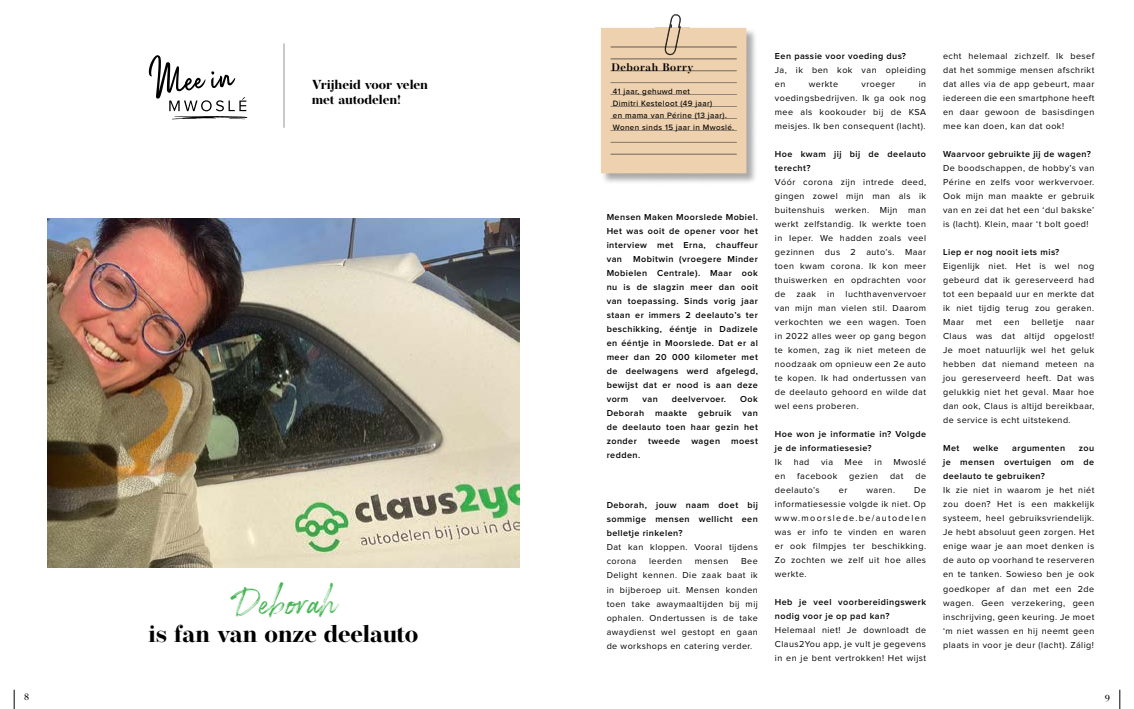
<style>
.page{position:relative;width:1134px;height:709px;background:#fff}
.page>*{position:absolute;margin:0;border:0;box-sizing:border-box;transform-origin:0 0}
.t1{font:42px "Rockness";color:#48b655}
.t2{font:700 24px "Operetta 12";color:#000}
.t3{font:700 13px/15.6px "Operetta 12";letter-spacing:-.01em;color:#000}
.t4{font:600 11px "Operetta 12";letter-spacing:.05em;color:#000}
.t5{font:10px "Operetta 8";color:#000}
.t6{font:9px/14px "Proxima Nova";letter-spacing:.05em;color:#000;text-align:justify}
.t7{font:600 9px/14px "Proxima Nova";letter-spacing:.05em;color:#000;text-align:justify}
.t8{font:500 8px/12px "Proxima Nova";letter-spacing:.05em;color:#000}
</style>
<div class="page">
<img style="left:47px;top:218px;width:473px;height:349px">
<div style="left:602px;top:29px;width:156px;height:156px;background:#000;opacity:.34"></div>
<svg style="left:601px;top:14px;width:145px;height:159px;background:#e8ceb0"></svg>
<hr style="left:283px;top:43px;width:1px;height:85px;background:#949494">
<svg style="left:149px;top:55px;width:98px;height:64px"></svg>
<svg style="left:1119px;top:689px;width:1px;height:20px"></svg>
<svg style="left:14px;top:689px;width:1px;height:20px"></svg>
<h3 class="t3" style="left:312px;top:77px;width:118px">Vrijheid voor velen met autodelen!</h3>
<h1 class="t1" style="left:230px;top:574px;width:109px">Deborah</h1>
<h2 class="t2" style="left:148px;top:619px;width:272px">is fan van onze deelauto</h2>
<p class="t4" style="left:611px;top:61px;width:84px">Deborah Borry</p>
<p class="t8" style="left:613px;top:85px;width:123px">41 jaar, gehuwd met<br>Dimitri Kesteloot (49 jaar)<br>en mama van Périne (13 jaar).<br>Wonen sinds 15 jaar in Mwoslé.</p>
<p class="t7" style="left:607px;top:210px;width:153px">Mensen Maken Moorslede Mobiel.<br>Het was ooit de opener voor het interview met Erna, chauffeur van Mobitwin (vroegere Minder Mobielen Centrale). Maar ook nu is de slagzin meer dan ooit van toepassing. Sinds vorig jaar staan er immers 2 deelauto’s ter beschikking, ééntje in Dadizele en ééntje in Moorslede. Dat er al meer dan 20 000 kilometer met de deelwagens werd afgelegd, bewijst dat er nood is aan deze vorm</p>
<p class="t7" style="left:607px;top:392px;width:153px;text-indent:133px">Ook Deborah maakte gebruik van de deelauto toen haar gezin het zonder tweede wagen moest redden.</p>
<p class="t7" style="left:642px;top:392px;width:17px">van</p>
<p class="t7" style="left:672px;top:392px;width:56px">deelvervoer.</p>
<p class="t7" style="left:607px;top:498px;width:154px">Deborah, jouw naam doet bij sommige mensen wellicht een belletje rinkelen?</p>
<p class="t6" style="left:607px;top:540px;width:153px">Dat kan kloppen. Vooral tijdens corona</p>
<p class="t6" style="left:607px;top:554px;width:153px;text-indent:134px">Bee Delight kennen. Die zaak baat ik in bijberoep uit. Mensen konden toen take awaymaaltijden bij mij ophalen. Ondertussen is de take awaydienst wel gestopt en gaan de workshops en catering verder.</p>
<p class="t6" style="left:649px;top:554px;width:35px">leerden</p>
<p class="t6" style="left:695px;top:554px;width:35px">mensen</p>
<p class="t7" style="left:775px;top:49px;width:133px">Een passie voor voeding dus?</p>
<p class="t6" style="left:775px;top:63px;width:153px">Ja, ik ben kok van opleiding en</p>
<p class="t6" style="left:809px;top:77px;width:31px">werkte</p>
<p class="t6" style="left:862px;top:77px;width:35px">vroeger</p>
<p class="t6" style="left:775px;top:77px;width:153px;text-indent:144px">in voedingsbedrijven. Ik ga ook nog mee als kookouder bij de KSA meisjes. Ik ben consequent (lacht).</p>
<p class="t7" style="left:775px;top:147px;width:153px">Hoe kwam jij bij de deelauto terecht?</p>
<p class="t6" style="left:775px;top:175px;width:153px">Vóór corona zijn intrede deed, gingen zowel mijn man als ik buitenshuis werken. Mijn man werkt zelfstandig. Ik werkte toen in Ieper. We hadden zoals veel gezinnen dus 2 auto’s. Maar toen kwam corona. Ik kon meer thuiswerken en opdrachten voor de zaak in luchthavenvervoer van mijn man vielen stil. Daarom verkochten we een wagen. Toen in 2022 alles weer op gang begon te komen, zag ik niet meteen de noodzaak om opnieuw een 2e auto te kopen. Ik had ondertussen van de deelauto gehoord en wilde dat wel eens proberen.</p>
<p class="t7" style="left:775px;top:427px;width:153px">Hoe won je informatie in? Volgde je de informatiesesie?</p>
<p class="t6" style="left:775px;top:455px;width:9px">Ik</p>
<p class="t6" style="left:794px;top:455px;width:17px">had</p>
<p class="t6" style="left:821px;top:455px;width:14px">via</p>
<p class="t6" style="left:845px;top:455px;width:20px">Mee</p>
<p class="t6" style="left:874px;top:455px;width:9px">in</p>
<p class="t6" style="left:893px;top:455px;width:34px">Mwoslé</p>
<p class="t6" style="left:775px;top:469px;width:12px">en</p>
<p class="t6" style="left:797px;top:469px;width:42px">facebook</p>
<p class="t6" style="left:849px;top:469px;width:30px">gezien</p>
<p class="t6" style="left:890px;top:469px;width:15px">dat</p>
<p class="t6" style="left:915px;top:469px;width:12px">de</p>
<p class="t6" style="left:775px;top:483px;width:46px">deelauto’s</p>
<p class="t6" style="left:839px;top:483px;width:10px">er</p>
<p class="t6" style="left:866px;top:483px;width:30px">waren.</p>
<p class="t6" style="left:775px;top:483px;width:153px;text-indent:139px">De informatiesessie volgde ik niet. Op www.moorslede.be/autodelen was er info te vinden en waren er ook filmpjes ter beschikking.<br>Zo zochten we zelf uit hoe alles werkte.</p>
<p class="t7" style="left:775px;top:595px;width:153px">Heb je veel voorbereidingswerk nodig voor je op pad kan?</p>
<p class="t6" style="left:775px;top:623px;width:153px">Helemaal niet! Je downloadt de Claus2You app, je vult je gegevens in en je bent vertrokken! Het wijst</p>
<p class="t6" style="left:943px;top:49px;width:153px">echt helemaal zichzelf. Ik besef dat het sommige mensen afschrikt dat alles via de app gebeurt, maar iedereen die een smartphone heeft en daar gewoon de basisdingen mee kan doen, kan dat ook!</p>
<p class="t7" style="left:943px;top:147px;width:149px">Waarvoor gebruikte jij de wagen?</p>
<p class="t6" style="left:943px;top:161px;width:153px">De boodschappen, de hobby’s van Périne en zelfs voor werkvervoer.<br>Ook mijn man maakte er gebruik van en zei dat het een ‘dul bakske’ is (lacht). Klein, maar ‘t bolt goed!</p>
<p class="t7" style="left:943px;top:245px;width:118px">Liep er nog nooit iets mis?</p>
<p class="t6" style="left:943px;top:259px;width:153px">Eigenlijk niet. Het is wel nog gebeurd dat ik gereserveerd had tot een bepaald uur en merkte dat ik niet tijdig terug zou geraken.<br>Maar</p>
<p class="t6" style="left:976px;top:315px;width:17px">met</p>
<p class="t6" style="left:1004px;top:315px;width:18px">een</p>
<p class="t6" style="left:1031px;top:315px;width:34px">belletje</p>
<p class="t6" style="left:943px;top:315px;width:153px;text-indent:132px">naar Claus was dat altijd opgelost!<br>Je moet natuurlijk wel het geluk hebben dat niemand meteen na jou gereserveerd heeft. Dat was gelukkig niet het geval. Maar hoe dan ook, Claus is altijd bereikbaar, de service is echt uitstekend.</p>
<p class="t7" style="left:943px;top:441px;width:18px">Met</p>
<p class="t7" style="left:973px;top:441px;width:27px">welke</p>
<p class="t7" style="left:1012px;top:441px;width:54px">argumenten</p>
<p class="t7" style="left:943px;top:441px;width:153px;text-indent:136px">zou je mensen overtuigen om de deelauto te gebruiken?</p>
<p class="t6" style="left:943px;top:483px;width:153px">Ik zie niet in waarom je het niét zou doen? Het is een makkelijk systeem, heel gebruiksvriendelijk.<br>Je hebt absoluut geen zorgen. Het enige waar je aan moet denken is de auto op voorhand te reserveren en te tanken. Sowieso ben je ook goedkoper af dan met een 2de wagen. Geen verzekering, geen inschrijving, geen keuring. Je moet ‘m niet wassen en hij neemt geen plaats in voor je deur (lacht). Zálig!</p>
<p class="t5" style="left:24px;top:691px;width:7px">8</p>
<p class="t5" style="left:1105px;top:691px;width:7px">9</p>
</div>
